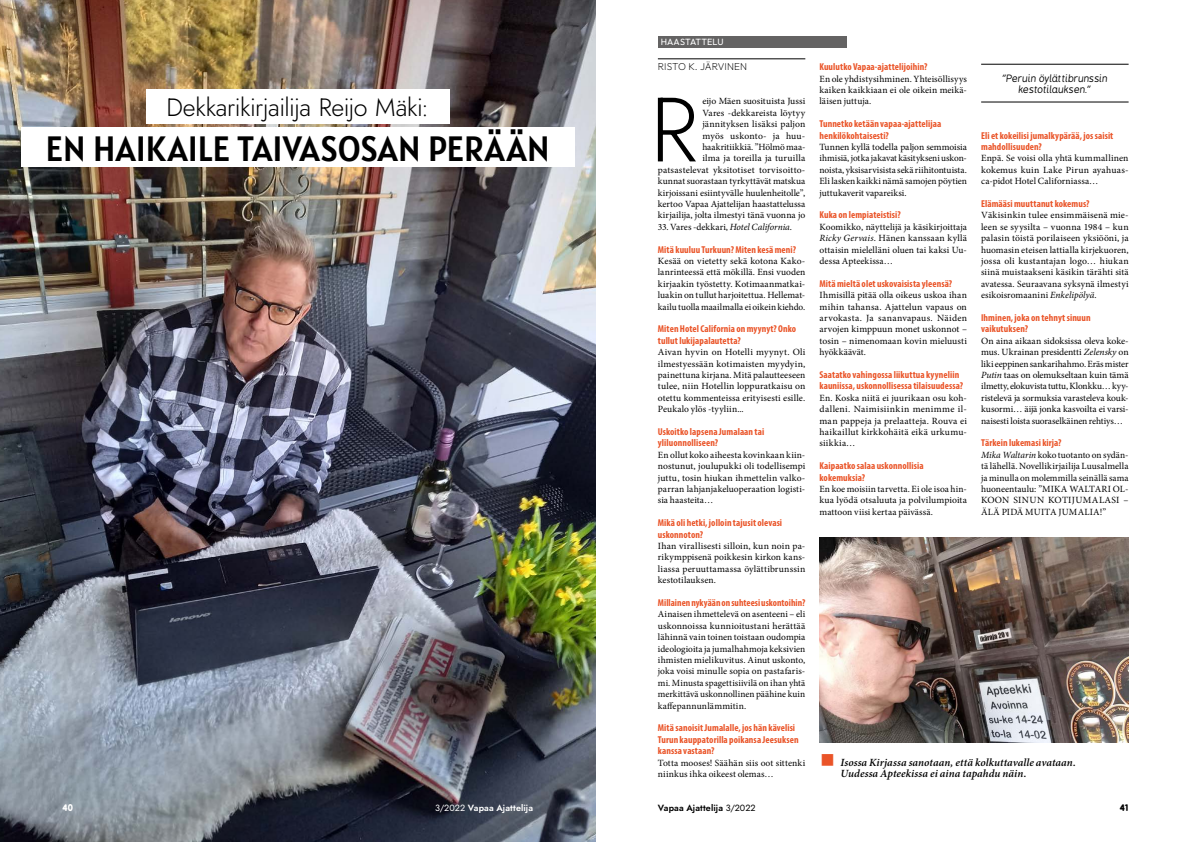
<style>
.page{position:relative;width:1191px;height:842px;background:#fff}
.page>*{position:absolute;margin:0;border:0;box-sizing:border-box;transform-origin:0 0}
.t1{font:300 90.9px "Jost";color:#000}
.t2{font:35px "Alatsi";color:#000}
.t3{font:300 25px "Jost";letter-spacing:-.015em;color:#000}
.t4{font:italic 600 11px/11.4px "Minion Pro";letter-spacing:.005em;color:#000}
.t5{font:700 condensed 10px/11.4px "Myriad Pro";letter-spacing:.005em;color:#ea5428}
.t6{font:italic 10px/11.4px "B Preplay";color:#000;text-align:center}
.t7{font:200 10px "Outfit";color:#000}
.t8{font:9.5px/11.4px "Minion Pro";letter-spacing:.01em;color:#000;text-align:justify}
.t9{font:600 9px "Jost";letter-spacing:.015em;color:#000}
.t10{font:600 9px "Jost";letter-spacing:.015em;color:#fff}
.t11{font:9px "Outfit";letter-spacing:.01em;color:#fff}
.t12{font:700 9px "B Preplay";color:#000}
.t13{font:700 9px "B Preplay";color:#fff}
.s1{font-weight:400}
.s2{font-style:italic}
.s3{font-weight:400;font-style:normal;font-size:40px;color:#ea5428}
</style>
<div class="page">
<img style="left:0;top:0;width:595px;height:842px">
<div style="left:658px;top:36px;width:188px;height:11px;background:#646363"></div>
<div style="left:146px;top:90px;width:303px;height:34px;background:#fff"></div>
<div style="left:21px;top:127px;width:553px;height:39px;background:#fff"></div>
<hr style="left:658px;top:59px;width:147px;height:1px;background:#000">
<hr style="left:981px;top:64px;width:147px;height:1px;background:#000">
<hr style="left:981px;top:102px;width:147px;height:1px;background:#000">
<img style="left:819px;top:538px;width:309px;height:205px">
<h3 class="t3" style="left:166px;top:90px;width:264px">Dekkarikirjailija Reijo Mäki:</h3>
<h2 class="t2" style="left:46px;top:119px;width:506px">EN HAIKAILE TAIVASOSAN PERÄÄN</h2>
<p class="t13" style="left:62px;top:801px;width:12px">40</p>
<p class="t10" style="left:435px;top:802px;width:99px"><span class="s1">3/2022</span> Vapaa Ajattelija</p>
<p class="t11" style="left:660px;top:37px;width:64px">HAASTATTELU</p>
<p class="t7" style="left:658px;top:61px;width:91px">RISTO K. JÄRVINEN</p>
<h1 class="t1" style="left:650px;top:68px;width:49px">R</h1>
<p class="t8" style="left:658px;top:96px;width:149px;text-align:right">eijo Mäen suosituista Jussi<br>Vares -dekkareista löytyy jännityksen lisäksi paljon<br>myös uskonto- ja huu&shy;haakritiikkiä. ”Hölmö maa-<br>ilma ja toreilla ja turuilla patsastelevat yksitotiset torvisoitto&shy;kunnat suorastaan tyrkyttävät matskua kirjoissani esiintyvälle huulenheitolle”, kertoo Vapaa Ajattelijan haastattelussa kirjailija, jolta ilmestyi tänä vuonna jo</p>
<p class="t8" style="left:658px;top:221px;width:136px">33. Vares -dekkari, <span class="s2">Hotel California</span>.</p>
<p class="t5" style="left:658px;top:243px;width:140px">Mitä kuuluu Turkuun? Miten kesä meni?</p>
<p class="t8" style="left:658px;top:255px;width:149px">Kesää on vietetty sekä kotona Kako&shy;lanrinteessä että mökillä. Ensi vuoden kirjaakin työstetty. Kotimaanmatkai&shy;luakin on tullut harjoitettua. Hellemat&shy;kailu tuolla maailmalla ei oikein kiehdo.</p>
<p class="t5" style="left:658px;top:323px;width:140px">Miten Hotel California on myynyt? Onko tullut lukijapalautetta?</p>
<p class="t8" style="left:658px;top:347px;width:149px">Aivan hyvin on Hotelli myynyt. Oli ilmestyessään kotimaisten myydyin, painettuna kirjana. Mitä palautteeseen tulee, niin Hotellin loppuratkaisu on otettu kommenteissa erityisesti esille.<br>Peukalo ylös -tyyliin...</p>
<p class="t5" style="left:658px;top:426px;width:108px">Uskoitko lapsena Jumalaan tai yliluonnolliseen?</p>
<p class="t8" style="left:658px;top:449px;width:149px">En ollut koko aiheesta kovinkaan kiin&shy;nostunut, joulupukki oli todellisempi juttu, tosin hiukan ihmettelin valko&shy;parran lahjanjakeluoperaation logisti&shy;sia haasteita…</p>
<p class="t5" style="left:658px;top:517px;width:126px">Mikä oli hetki, jolloin tajusit olevasi uskonnoton?</p>
<p class="t8" style="left:658px;top:540px;width:149px">Ihan virallisesti silloin, kun noin pa&shy;rikymppisenä poikkesin kirkon kans&shy;liassa peruuttamassa öylättibrunssin kestotilauksen.</p>
<p class="t5" style="left:658px;top:597px;width:149px">Millainen nykyään on suhteesi uskontoihin?</p>
<p class="t8" style="left:658px;top:609px;width:149px">Ainaisen ihmettelevä on asenteeni – eli uskonnoissa kunnioitustani herättää lähinnä vain toinen toistaan oudompia ideologioita ja jumalhahmoja keksivien ihmisten mielikuvitus. Ainut uskonto, joka voisi minulle sopia on pastafaris&shy;mi. Minusta spagettisiivilä on ihan yhtä merkittävä uskonnollinen päähine kuin kaffepannunlämmitin.</p>
<p class="t5" style="left:658px;top:722px;width:142px">Mitä sanoisit Jumalalle, jos hän kävelisi<br>Turun kauppatorilla poikansa Jeesuksen kanssa vastaan?</p>
<p class="t8" style="left:658px;top:757px;width:149px">Totta mooses! Säähän siis oot sittenki niinkus ihka oikeest olemas…</p>
<p class="t5" style="left:819px;top:61px;width:109px">Kuulutko Vapaa-ajattelijoihin?</p>
<p class="t8" style="left:819px;top:73px;width:149px">En ole yhdistysihminen. Yhteisöllisyys kaiken kaikkiaan ei ole oikein meikä&shy;läisen juttuja.</p>
<p class="t5" style="left:819px;top:118px;width:123px">Tunnetko ketään vapaa-ajattelijaa henkilökohtaisesti?</p>
<p class="t8" style="left:819px;top:141px;width:149px">Tunnen kyllä todella paljon semmoisia ihmisiä, jotka jakavat käsitykseni uskon&shy;noista, yksisarvisista sekä riihitontuista.<br>Eli lasken kaikki nämä samojen pöytien juttukaverit vapareiksi.</p>
<p class="t5" style="left:819px;top:209px;width:83px">Kuka on lempiateistisi?</p>
<p class="t8" style="left:819px;top:221px;width:149px">Koomikko, näyttelijä ja käsikirjoittaja <span class="s2">Ricky Gervais</span>. Hänen kanssaan kyllä ottaisin mielelläni oluen tai kaksi Uu&shy;dessa Apteekissa…</p>
<p class="t5" style="left:819px;top:278px;width:134px">Mitä mieltä olet uskovaisista yleensä?</p>
<p class="t8" style="left:819px;top:290px;width:149px">Ihmisillä pitää olla oikeus uskoa ihan mihin tahansa. Ajattelun vapaus on arvokasta. Ja sananvapaus. Näiden arvojen kimppuun monet uskonnot – tosin – nimenomaan kovin mieluusti hyökkäävät.</p>
<p class="t5" style="left:819px;top:369px;width:145px">Saatatko vahingossa liikuttua kyyneliin kauniissa, uskonnollisessa tilaisuudessa?</p>
<p class="t8" style="left:819px;top:392px;width:149px">En. Koska niitä ei juurikaan osu koh&shy;dalleni. Naimisiinkin menimme il&shy;man pappeja ja prelaatteja. Rouva ei haikaillut kirkkohäitä eikä urkumu&shy;siikkia…</p>
<p class="t5" style="left:819px;top:460px;width:106px">Kaipaatko salaa uskonnollisia kokemuksia?</p>
<p class="t8" style="left:819px;top:483px;width:149px">En koe moisiin tarvetta. Ei ole isoa hin&shy;kua lyödä otsaluuta ja polvilumpioita mattoon viisi kertaa päivässä.</p>
<p class="t6" style="left:1002px;top:72px;width:107px">”Peruin öylättibrunssin kestotilauksen.”</p>
<p class="t5" style="left:981px;top:129px;width:134px">Eli et kokeilisi jumalkypärää, jos saisit mahdollisuuden?</p>
<p class="t8" style="left:981px;top:153px;width:149px">Enpä. Se voisi olla yhtä kummallinen kokemus kuin Lake Pirun ayahuas&shy;ca-pidot Hotel Californiassa…</p>
<p class="t5" style="left:981px;top:198px;width:110px">Elämääsi muuttanut kokemus?</p>
<p class="t8" style="left:981px;top:210px;width:149px">Väkisinkin tulee ensimmäisenä mie&shy;leen se syysilta – vuonna 1984 – kun palasin töistä porilaiseen yksiööni, ja huomasin eteisen lattialla kirjekuoren, jossa oli kustantajan logo… hiukan siinä muistaakseni käsikin tärähti sitä avatessa. Seuraavana syksynä ilmestyi esikoisromaanini <span class="s2">Enkelipölyä</span>.</p>
<p class="t5" style="left:981px;top:312px;width:111px">Ihminen, joka on tehnyt sinuun vaikutuksen?</p>
<p class="t8" style="left:981px;top:335px;width:149px">On aina aikaan sidoksissa oleva koke&shy;mus. Ukrainan presidentti <span class="s2">Zelensky</span> on liki eeppinen sankarihahmo. Eräs mister <span class="s2">Putin</span> taas on olemukseltaan kuin tämä ilmetty, elokuvista tuttu, Klonkku… kyy&shy;ristelevä ja sormuksia varasteleva kouk&shy;kusormi… äijä jonka kasvoilta ei varsi&shy;naisesti loista suoraselkäinen rehtiys…</p>
<p class="t5" style="left:981px;top:437px;width:82px">Tärkein lukemasi kirja?</p>
<p class="t8" style="left:981px;top:449px;width:149px"><span class="s2">Mika Waltarin</span> koko tuotanto on sydän&shy;tä lähellä. Novellikirjailija Luusalmella ja minulla on molemmilla seinällä sama huoneentaulu: ”MIKA WALTARI OL-KOON SINUN KOTIJUMALASI – ÄLÄ PIDÄ MUITA JUMALIA!”</p>
<p class="t4" style="left:840px;top:756px;width:237px;text-indent:-21px"><span class="s3">■</span> Isossa Kirjassa sanotaan, että kolkuttavalle avataan.<br>Uudessa Apteekissa ei aina tapahdu näin.</p>
<p class="t9" style="left:658px;top:802px;width:99px">Vapaa Ajattelija <span class="s1">3/2022</span></p>
<p class="t12" style="left:1120px;top:801px;width:10px">41</p>
</div>
